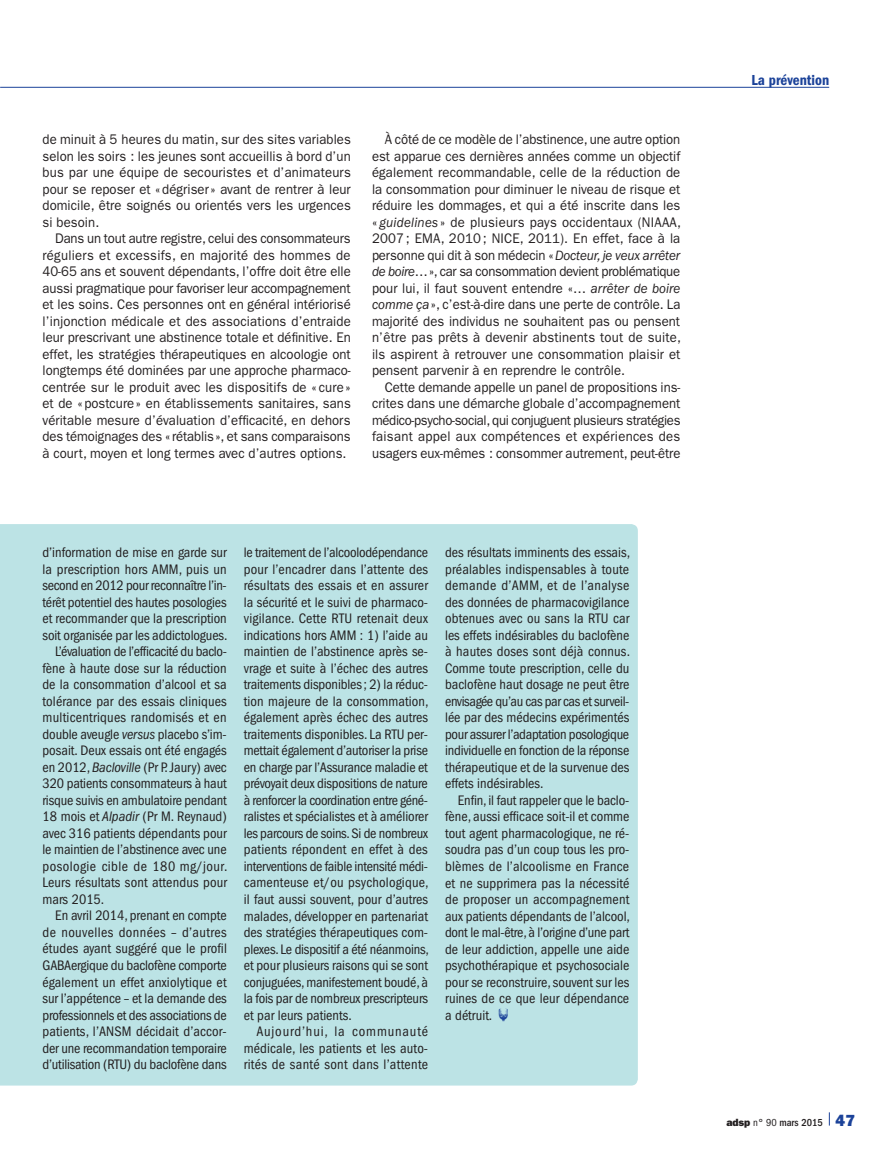
<style>
.page{position:relative;width:893px;height:1149px;background:#fff}
.page>*{position:absolute;margin:0;border:0;box-sizing:border-box;transform-origin:0 0}
.t1{font:15px "ITC Franklin Gothic Std Dm Cd";color:#1b4299}
.t2{font:condensed 14.25px/16.5px "ITC Franklin Gothic Std";color:#231f20;text-align:justify}
.t3{font:condensed 14.25px "ITC Franklin Gothic Std";letter-spacing:-.02em;color:#231f20}
.t4{font:condensed 14.25px "ITC Franklin Gothic Std";letter-spacing:.03em;color:#231f20}
.t5{font:condensed 14.25px "ITC Franklin Gothic Std";letter-spacing:-.025em;color:#231f20}
.t6{font:condensed 14.25px "ITC Franklin Gothic Std";letter-spacing:.02em;color:#231f20}
.t7{font:13.95px/16.5px "ITC Franklin Gothic Std";color:#231f20;text-align:justify;scale:.94 1}
.t8{font:500 condensed 10.5px "ITC Franklin Gothic Std";color:#231f20}
.s1{font-style:italic}
.s2{font-family:"Ph Fpictos";font-weight:600;font-stretch:normal;font-size:15px;color:#1b4299}
.s3{font-family:"ITC Franklin Gothic Std Hvy";font-weight:400;font-stretch:normal}
.s4{font-weight:400}
.s5{font-family:"ITC Franklin Gothic Std Hvy";font-weight:400;font-stretch:normal;font-size:16.2px;color:#1b4299}
</style>
<div class="page">
<hr style="left:0;top:87px;width:829px;height:1px;background:#1b4299">
<svg style="left:829px;top:1112px;width:1px;height:13px"></svg>
<div style="left:0;top:524px;width:638px;height:561px;background:#bce3e5"></div>
<p class="t7" style="left:43px;top:131px;width:330px">de minuit à 5 heures du matin, sur des sites variables selon les soirs : les jeunes sont accueillis à bord d’un bus par une équipe de secouristes et d’animateurs pour se reposer et «dégriser » avant de rentrer à leur domicile, être soignés ou orientés vers les urgences si besoin.</p>
<p class="t7" style="left:43px;top:230px;width:330px;text-indent:13px">Dans un tout autre registre, celui des consommateurs réguliers et excessifs, en majorité des hommes de 40‑65 ans et souvent dépendants, l’offre doit être elle aussi pragmatique pour favoriser leur accompagnement et les soins. Ces personnes ont en général intériorisé l’injonction médicale et des associations d’entraide leur prescrivant une abstinence totale et définitive. En effet, les stratégies thérapeutiques en alcoologie ont longtemps été dominées par une approche pharmaco&shy;centrée sur le produit avec les dispositifs de « cure » et de «postcure» en établissements sanitaires, sans véritable mesure d’évaluation d’efficacité, en dehors des témoignages des « rétablis», et sans comparaisons à court, moyen et long termes avec d’autres options.</p>
<p class="t7" style="left:372px;top:131px;width:330px;text-indent:13px">À côté de ce modèle de l’abstinence, une autre option est apparue ces dernières années comme un objectif également recommandable, celle de la réduction de la consommation pour diminuer le niveau de risque et réduire les dommages, et qui a été inscrite dans les « <span class="s1">guidelines</span> » de plusieurs pays occidentaux (NIAAA, 2007; EMA, 2010; NICE, 2011). En effet, face à la personne qui dit à son médecin «<span class="s1">Docteur, je veux arrêter de boire</span>…», car sa consommation devient problématique pour lui, il faut souvent entendre «… <span class="s1">arrêter de boire comme ça</span>», c’est-à-dire dans une perte de contrôle. La majorité des individus ne souhaitent pas ou pensent n’être pas prêts à devenir abstinents tout de suite, ils aspirent à retrouver une consommation plaisir et pensent parvenir à en reprendre le contrôle.</p>
<p class="t7" style="left:372px;top:379px;width:330px;text-indent:13px">Cette demande appelle un panel de propositions ins&shy;crites dans une démarche globale d’accompagnement médico-psycho-social, qui conjuguent plusieurs stratégies faisant appel aux compétences et expériences des usagers eux-mêmes : consommer autrement, peut-être</p>
<p class="t2" style="left:43px;top:544px;width:186px">d’information de mise en garde sur</p>
<p class="t2" style="left:43px;top:560px;width:186px">la prescription hors AMM, puis un</p>
<p class="t3" style="left:43px;top:577px;width:186px">second en 2012 pour reconnaître l’in-</p>
<p class="t2" style="left:43px;top:593px;width:186px">térêt potentiel des hautes posologies</p>
<p class="t2" style="left:43px;top:610px;width:186px">et recommander que la prescription</p>
<p class="t2" style="left:43px;top:626px;width:186px">soit organisée par les addictologues.</p>
<p class="t5" style="left:55px;top:643px;width:173px">L’évaluation de l’efficacité du baclo-</p>
<p class="t2" style="left:43px;top:659px;width:186px">fène à haute dose sur la réduction</p>
<p class="t2" style="left:43px;top:676px;width:186px">de la consommation d’alcool et sa</p>
<p class="t2" style="left:43px;top:692px;width:186px">tolérance par des essais cliniques</p>
<p class="t6" style="left:43px;top:709px;width:186px">multicentriques randomisés et en</p>
<p class="t2" style="left:43px;top:725px;width:186px">double aveugle <span class="s1">versus</span> placebo s’im-</p>
<p class="t2" style="left:43px;top:742px;width:186px">posait. Deux essais ont été engagés</p>
<p class="t2" style="left:43px;top:758px;width:186px">en 2012, <span class="s1">Bacloville</span> (Pr P. Jaury) avec</p>
<p class="t2" style="left:43px;top:775px;width:186px">320 patients consommateurs à haut</p>
<p class="t2" style="left:43px;top:791px;width:186px">risque suivis en ambulatoire pendant</p>
<p class="t2" style="left:43px;top:808px;width:186px">18 mois et <span class="s1">Alpadir</span> (Pr M. Reynaud)</p>
<p class="t2" style="left:43px;top:824px;width:186px">avec 316 patients dépendants pour</p>
<p class="t2" style="left:43px;top:841px;width:186px">le maintien de l’abstinence avec une</p>
<p class="t4" style="left:43px;top:857px;width:186px">posologie cible de 180 mg/jour.</p>
<p class="t2" style="left:43px;top:874px;width:186px">Leurs résultats sont attendus pour</p>
<p class="t2" style="left:43px;top:890px;width:63px">mars 2015.</p>
<p class="t2" style="left:55px;top:907px;width:173px">En avril 2014, prenant en compte</p>
<p class="t4" style="left:43px;top:923px;width:186px">de nouvelles données – d’autres</p>
<p class="t2" style="left:43px;top:940px;width:186px">études ayant suggéré que le profil</p>
<p class="t2" style="left:43px;top:956px;width:186px">GABAergique du baclofène comporte</p>
<p class="t2" style="left:43px;top:973px;width:186px">également un effet anxiolytique et</p>
<p class="t2" style="left:43px;top:989px;width:186px">sur l’appétence – et la demande des</p>
<p class="t3" style="left:43px;top:1006px;width:186px">professionnels et des associations de</p>
<p class="t2" style="left:43px;top:1022px;width:186px">patients, l’ANSM décidait d’accor-</p>
<p class="t2" style="left:43px;top:1039px;width:186px">der une recommandation temporaire</p>
<p class="t2" style="left:43px;top:1055px;width:186px">d’utilisation (RTU) du baclofène dans</p>
<p class="t2" style="left:244px;top:544px;width:187px">le traitement de l’alcoolodépendance pour l’encadrer dans l’attente des résultats des essais et en assurer la sécurité et le suivi de pharmaco&shy;vigilance. Cette RTU retenait deux indications hors AMM : 1) l’aide au maintien de l’abstinence après se&shy;vrage et suite à l’échec des autres traitements disponibles; 2) la réduc&shy;tion majeure de la consommation, également après échec des autres traitements disponibles. La RTU per&shy;mettait également d’autoriser la prise en charge par l’Assurance maladie et prévoyait deux dispositions de nature à renforcer la coordination entre géné&shy;ralistes et spécialistes et à améliorer les parcours de soins. Si de nombreux patients répondent en effet à des interventions de faible intensité médi&shy;camenteuse et/ou psychologique, il faut aussi souvent, pour d’autres malades, développer en partenariat des stratégies thérapeutiques com&shy;plexes. Le dispositif a été néanmoins, et pour plusieurs raisons qui se sont conjuguées, manifestement boudé, à la fois par de nombreux prescripteurs et par leurs patients.</p>
<p class="t2" style="left:244px;top:1022px;width:186px;text-indent:13px">Aujourd’hui, la communauté médicale, les patients et les auto&shy;rités de santé sont dans l’attente</p>
<p class="t2" style="left:445px;top:544px;width:186px">des résultats imminents des essais, préalables indispensables à toute demande d’AMM, et de l’analyse des données de pharmacovigilance obtenues avec ou sans la RTU car les effets indésirables du baclofène à hautes doses sont déjà connus.<br>Comme toute prescription, celle du baclofène haut dosage ne peut être envisagée qu’au cas par cas et surveil&shy;lée par des médecins expérimentés pour assurer l’adaptation posologique individuelle en fonction de la réponse thérapeutique et de la survenue des effets indésirables.</p>
<p class="t2" style="left:445px;top:791px;width:186px;text-indent:13px">Enfin, il faut rappeler que le baclo&shy;fène, aussi efficace soit-il et comme tout agent pharmacologique, ne ré&shy;soudra pas d’un coup tous les pro&shy;blèmes de l’alcoolisme en France et ne supprimera pas la nécessité de proposer un accompagnement aux patients dépendants de l’alcool, dont le mal-être, à l’origine d’une part de leur addiction, appelle une aide psychothérapique et psychosociale pour se reconstruire, souvent sur les ruines de ce que leur dépendance a détruit. <span class="s2">z</span></p>
<p class="t1" style="left:751px;top:71px;width:79px">La prévention</p>
<p class="t8" style="left:727px;top:1115px;width:130px"><span class="s3">adsp</span> <span class="s4">n° 90</span> mars 2015 <span class="s5">47</span></p>
</div>
